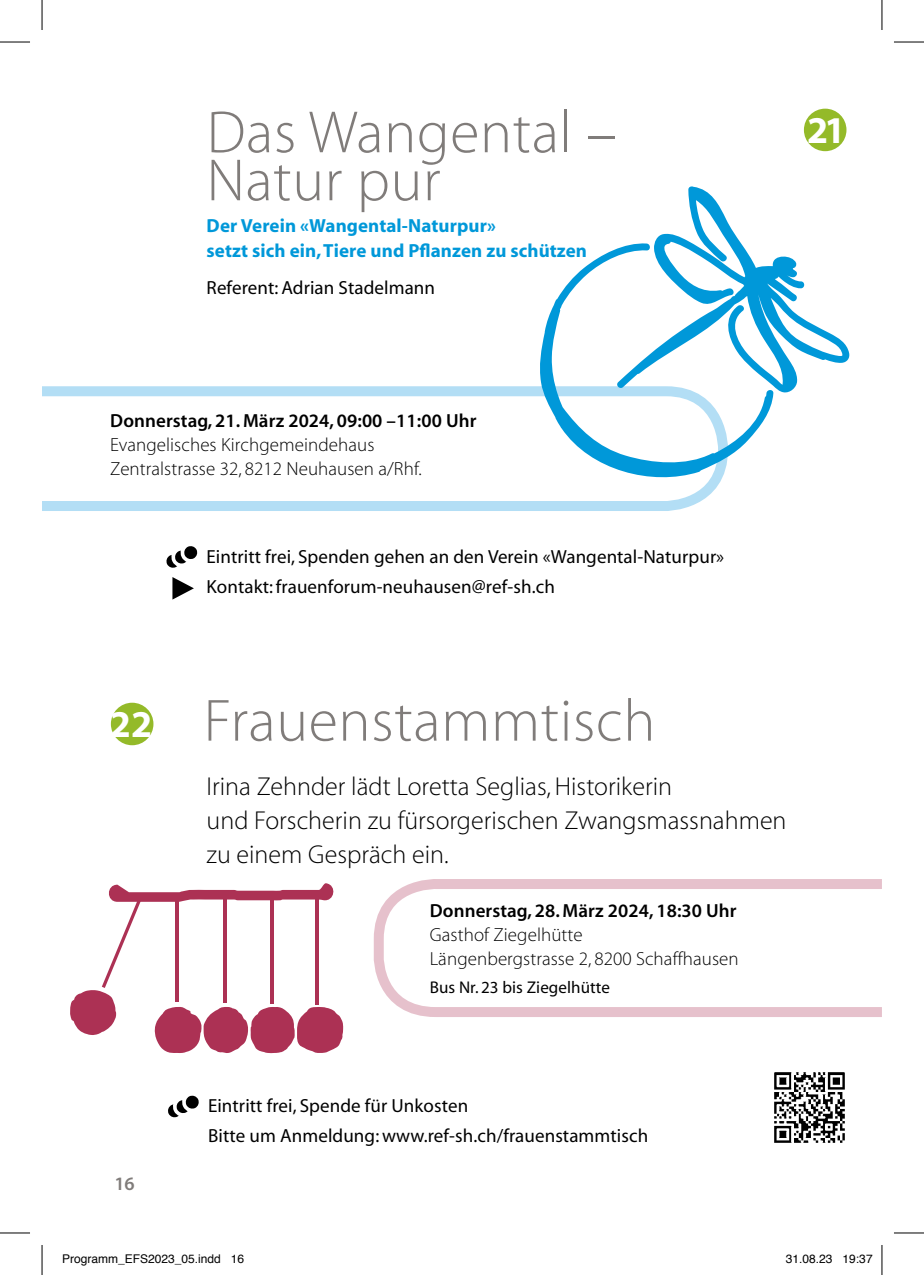
<style>
.page{position:relative;width:924px;height:1275px;background:#fff}
.page>*{position:absolute;margin:0;border:0;box-sizing:border-box;transform-origin:0 0}
.t1{font:60px/48px "Myriad MM 215 600";letter-spacing:.01em;color:#807c7a}
.t2{font:38px "Myriad MM 700 600";color:#fff}
.t3{font:26px/34px "Myriad MM 215 600";color:#000}
.t4{font:19px/30px "Myriad MM 400 600";letter-spacing:.005em;color:#000}
.t5{font:19px/24px "Myriad MM 215 600";letter-spacing:.005em;color:#000}
.t6{font:19px "Myriad MM 565 600";letter-spacing:.015em;color:#000}
.t7{font:19px/25px "Myriad MM 700 600";letter-spacing:.005em;color:#0098d9}
.t8{font:19px "Myriad MM 565 600";color:#807c7a}
.t9{font:17px "Myriad MM 400 600";letter-spacing:.005em;color:#000}
.t10{font:12px "Helvetica";color:#000}
.s1{font-family:"Myriad MM 700 600";font-size:38px;color:#fff}
</style>
<div class="page">
<div style="left:803px;top:109px;width:43px;height:42px;background:#94ba29;border-radius:50%"></div>
<svg style="left:42px;top:386px;width:676px;height:125px"></svg>
<div style="left:111px;top:702px;width:42px;height:43px;background:#94ba29;border-radius:50%"></div>
<svg style="left:166px;top:546px;width:32px;height:53px"></svg>
<svg style="left:373px;top:879px;width:508px;height:138px"></svg>
<svg style="left:168px;top:1095px;width:31px;height:23px"></svg>
<img style="left:774px;top:1072px;width:71px;height:71px">
<svg style="left:70px;top:883px;width:273px;height:170px"></svg>
<svg style="left:655px;top:186px;width:194px;height:207px"></svg>
<svg style="left:538px;top:242px;width:235px;height:244px"></svg>
<hr style="left:0;top:42px;width:30px;height:1px;background:#000">
<hr style="left:893px;top:42px;width:30px;height:1px;background:#000">
<hr style="left:0;top:1232px;width:30px;height:1px;background:#000">
<hr style="left:893px;top:1232px;width:30px;height:1px;background:#000">
<hr style="left:42px;top:0;width:1px;height:30px;background:#000">
<hr style="left:42px;top:1245px;width:1px;height:30px;background:#000">
<hr style="left:881px;top:0;width:1px;height:30px;background:#000">
<hr style="left:881px;top:1245px;width:1px;height:30px;background:#000">
<h1 class="t1" style="left:206px;top:111px;width:411px">Das Wangental –<br>Natur pur</h1>
<h2 class="t2" style="left:806px;top:112px;width:40px">21</h2>
<p class="t7" style="left:206px;top:214px;width:382px">Der Verein «Wangental-Naturpur»<br>setzt sich ein, Tiere und Pflanzen zu schützen</p>
<p class="t4" style="left:206px;top:274px;width:230px">Referent: Adrian Stadelmann</p>
<p class="t6" style="left:110px;top:412px;width:368px">Donnerstag, 21. März 2024, 09:00 –11:00 Uhr</p>
<p class="t5" style="left:110px;top:434px;width:314px">Evangelisches Kirchgemeindehaus<br>Zentralstrasse 32, 8212 Neuhausen a/Rhf.</p>
<p class="t4" style="left:206px;top:542px;width:519px">Eintritt frei, Spenden gehen an den Verein «Wangental-Naturpur»<br>Kontakt: frauenforum-neuhausen@ref-sh.ch</p>
<h1 class="t1" style="left:110px;top:699px;width:546px"><span class="s1">22</span> Frauenstammtisch</h1>
<h3 class="t3" style="left:206px;top:770px;width:581px">Irina Zehnder lädt Loretta Seglias, Historikerin<br>und Forscherin zu fürsorgerischen Zwangsmassnahmen zu einem Gespräch ein.</h3>
<p class="t6" style="left:429px;top:901px;width:308px">Donnerstag, 28. März 2024, 18:30 Uhr</p>
<p class="t5" style="left:429px;top:923px;width:310px">Gasthof Ziegelhütte<br>Längenbergstrasse 2, 8200 Schaffhausen</p>
<p class="t9" style="left:429px;top:979px;width:182px">Bus Nr. 23 bis Ziegelhütte</p>
<p class="t8" style="left:114px;top:1174px;width:21px">16</p>
<p class="t4" style="left:208px;top:1092px;width:441px">Eintritt frei, Spende für Unkosten<br>Bitte um Anmeldung: www.ref-sh.ch/frauenstammtisch</p>
<p class="t10" style="left:62px;top:1249px;width:184px">Programm_EFS2023_05.indd 16</p>
<p class="t10" style="left:785px;top:1249px;width:88px">31.08.23 19:37</p>
</div>
